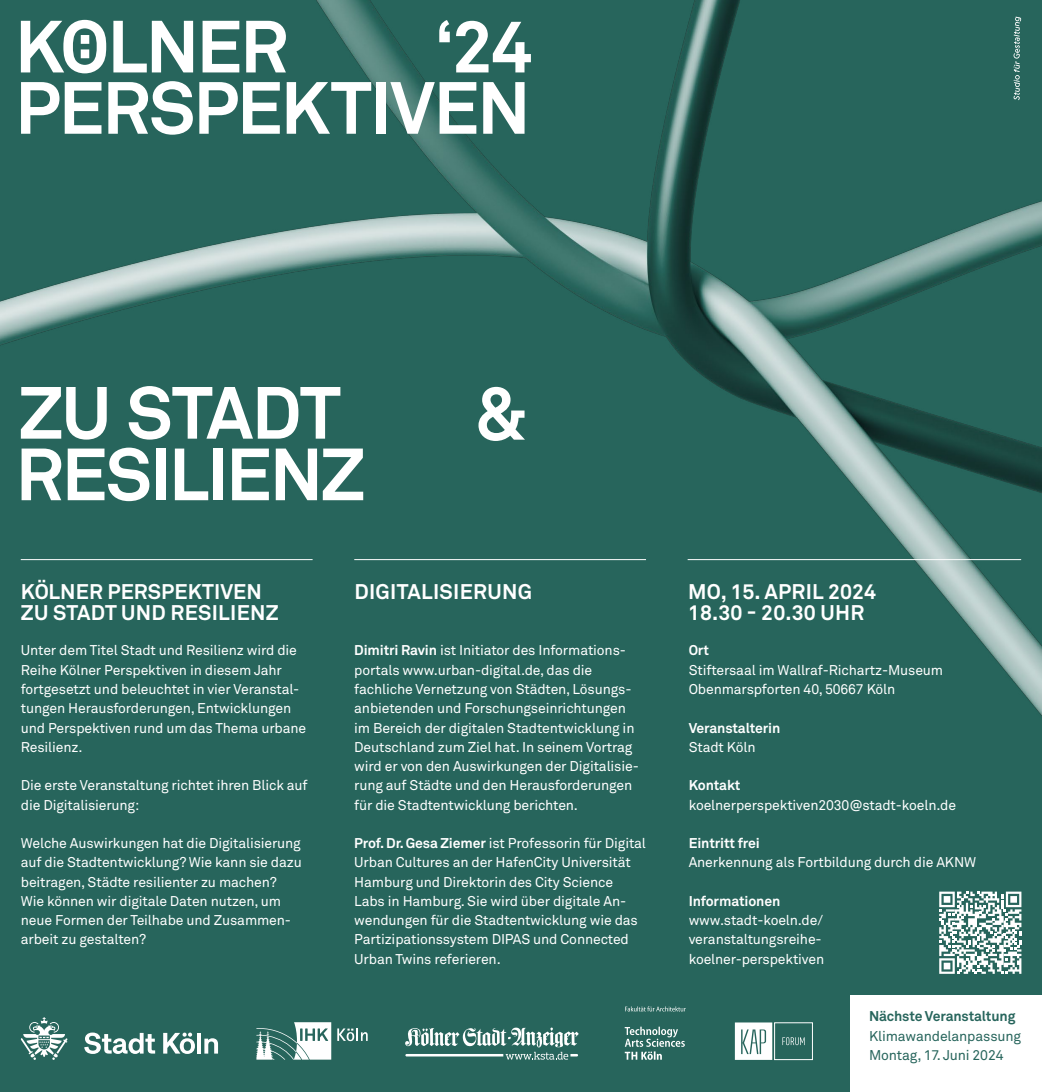
<style>
.page{position:relative;width:1042px;height:1092px;background:#fff}
.page>*{position:absolute;margin:0;border:0;box-sizing:border-box;transform-origin:0 0}
.t1{font:700 21px/21px "Akkurat Std";letter-spacing:.015em;color:#fff}
.t2{font:14px/19.2px "Akkurat Pro";letter-spacing:-.01em;color:#fff}
.t3{font:700 14px "Akkurat Pro";letter-spacing:-.01em;color:#fff}
.t4{font:14px/19.2px "Akkurat Pro";letter-spacing:-.01em;color:#27655c}
.t5{font:700 14px "Akkurat Pro";letter-spacing:-.01em;color:#27655c}
.s1{font-weight:700}
</style>
<div class="page">
<div style="left:0;top:0;width:1042px;height:1091px;background:#27655c"></div>
<img style="left:0;top:0;width:1042px;height:974px">
<svg style="left:1013px;top:17px;width:8px;height:83px"></svg>
<div style="left:850px;top:995px;width:192px;height:96px;background:#fff"></div>
<svg style="left:337px;top:1028px;width:31px;height:13px"></svg>
<svg style="left:256px;top:1022px;width:75px;height:37px"></svg>
<svg style="left:405px;top:1027px;width:174px;height:32px"></svg>
<svg style="left:735px;top:1022px;width:37px;height:37px"></svg>
<div style="left:774px;top:1022px;width:39px;height:37px;border:1px solid #fff"></div>
<svg style="left:782px;top:1037px;width:22px;height:8px"></svg>
<svg style="left:625px;top:1026px;width:60px;height:33px"></svg>
<svg style="left:625px;top:1006px;width:61px;height:5px"></svg>
<svg style="left:21px;top:1017px;width:47px;height:42px"></svg>
<svg style="left:84px;top:1032px;width:71px;height:21px"></svg>
<svg style="left:163px;top:1032px;width:32px;height:21px"></svg>
<hr style="left:197px;top:1032px;width:4px;height:21px;background:#fff">
<svg style="left:204px;top:1038px;width:14px;height:15px"></svg>
<svg style="left:939px;top:891px;width:82px;height:82px"></svg>
<svg style="left:21px;top:387px;width:86px;height:52px"></svg>
<svg style="left:129px;top:386px;width:211px;height:53px"></svg>
<svg style="left:478px;top:387px;width:47px;height:54px"></svg>
<svg style="left:22px;top:448px;width:39px;height:52px"></svg>
<svg style="left:68px;top:447px;width:81px;height:54px"></svg>
<div style="left:156px;top:448px;width:10px;height:52px;background:#fff"></div>
<svg style="left:175px;top:448px;width:33px;height:52px"></svg>
<div style="left:213px;top:448px;width:10px;height:52px;background:#fff"></div>
<svg style="left:232px;top:448px;width:37px;height:52px"></svg>
<svg style="left:276px;top:448px;width:41px;height:52px"></svg>
<svg style="left:323px;top:448px;width:40px;height:52px"></svg>
<svg style="left:21px;top:20px;width:85px;height:53px"></svg>
<svg style="left:113px;top:21px;width:80px;height:51px"></svg>
<svg style="left:203px;top:21px;width:36px;height:51px"></svg>
<svg style="left:246px;top:21px;width:40px;height:51px"></svg>
<svg style="left:439px;top:20px;width:11px;height:22px"></svg>
<svg style="left:456px;top:21px;width:75px;height:51px"></svg>
<svg style="left:21px;top:82px;width:38px;height:52px"></svg>
<svg style="left:65px;top:82px;width:36px;height:52px"></svg>
<svg style="left:108px;top:81px;width:85px;height:54px"></svg>
<svg style="left:199px;top:82px;width:81px;height:52px"></svg>
<svg style="left:287px;top:82px;width:84px;height:52px"></svg>
<div style="left:376px;top:82px;width:10px;height:52px;background:#fff"></div>
<svg style="left:390px;top:82px;width:86px;height:52px"></svg>
<svg style="left:483px;top:82px;width:41px;height:52px"></svg>
<hr style="left:21px;top:559px;width:292px;height:1px;background:#fff">
<hr style="left:354px;top:559px;width:292px;height:1px;background:#fff">
<hr style="left:687px;top:559px;width:334px;height:1px;background:#fff">
<h1 class="t1" style="left:21px;top:581px;width:259px">KÖLNER PERSPEKTIVEN<br>ZU STADT UND RESILIENZ</h1>
<h1 class="t1" style="left:354px;top:581px;width:179px">DIGITALISIERUNG</h1>
<h1 class="t1" style="left:688px;top:581px;width:190px">MO, 15. APRIL 2024<br>18.30 - 20.30 UHR</h1>
<p class="t2" style="left:21px;top:641px;width:287px">Unter dem Titel Stadt und Resilienz wird die Reihe Kölner Perspektiven in diesem Jahr fortgesetzt und beleuchtet in vier Veranstal&shy;tungen Herausforderungen, Entwicklungen und Perspektiven rund um das Thema urbane Resilienz.</p>
<p class="t2" style="left:21px;top:776px;width:288px">Die erste Veranstaltung richtet ihren Blick auf die Digitalisierung:</p>
<p class="t2" style="left:21px;top:833px;width:282px">Welche Auswirkungen hat die Digitalisierung auf die Stadtentwicklung? Wie kann sie dazu beitragen, Städte resilienter zu machen?<br>Wie können wir digitale Daten nutzen, um neue Formen der Teilhabe und Zusammen&shy;arbeit zu gestalten?</p>
<p class="t2" style="left:354px;top:641px;width:286px"><span class="s1">Dimitri Ravin</span> ist Initiator des Informations&shy;portals www.urban-digital.de, das die fachliche Vernetzung von Städten, Lösungs&shy;anbietenden und Forschungseinrichtungen im Bereich der digitalen Stadtentwicklung in Deutschland zum Ziel hat. In seinem Vortrag wird er von den Auswirkungen der Digitalisie&shy;rung auf Städte und den Herausforderungen für die Stadtentwicklung berichten.</p>
<p class="t2" style="left:354px;top:833px;width:293px"><span class="s1">Prof. Dr. Gesa Ziemer</span> ist Professorin für Digital Urban Cultures an der HafenCity Universität Hamburg und Direktorin des City Science Labs in Hamburg. Sie wird über digitale An&shy;wendungen für die Stadtentwicklung wie das Partizipationssystem DIPAS und Connected Urban Twins referieren.</p>
<p class="t3" style="left:689px;top:641px;width:22px">Ort</p>
<p class="t2" style="left:689px;top:660px;width:256px">Stiftersaal im Wallraf-Richartz-Museum<br>Obenmarspforten 40, 50667 Köln</p>
<p class="t3" style="left:689px;top:718px;width:93px">Veranstalterin</p>
<p class="t2" style="left:689px;top:737px;width:68px">Stadt Köln</p>
<p class="t3" style="left:689px;top:776px;width:53px">Kontakt</p>
<p class="t2" style="left:689px;top:795px;width:269px">koelnerperspektiven2030@stadt-koeln.de</p>
<p class="t3" style="left:689px;top:834px;width:73px">Eintritt frei</p>
<p class="t2" style="left:689px;top:853px;width:289px">Anerkennung als Fortbildung durch die AKNW</p>
<p class="t3" style="left:689px;top:892px;width:93px">Informationen</p>
<p class="t2" style="left:689px;top:910px;width:137px">www.stadt-koeln.de/ veranstaltungsreihe&shy;koelner-perspektiven</p>
<p class="t5" style="left:869px;top:1007px;width:148px">Nächste Veranstaltung</p>
<p class="t4" style="left:869px;top:1026px;width:154px">Klimawandelanpassung<br>Montag, 17. Juni 2024</p>
</div>
